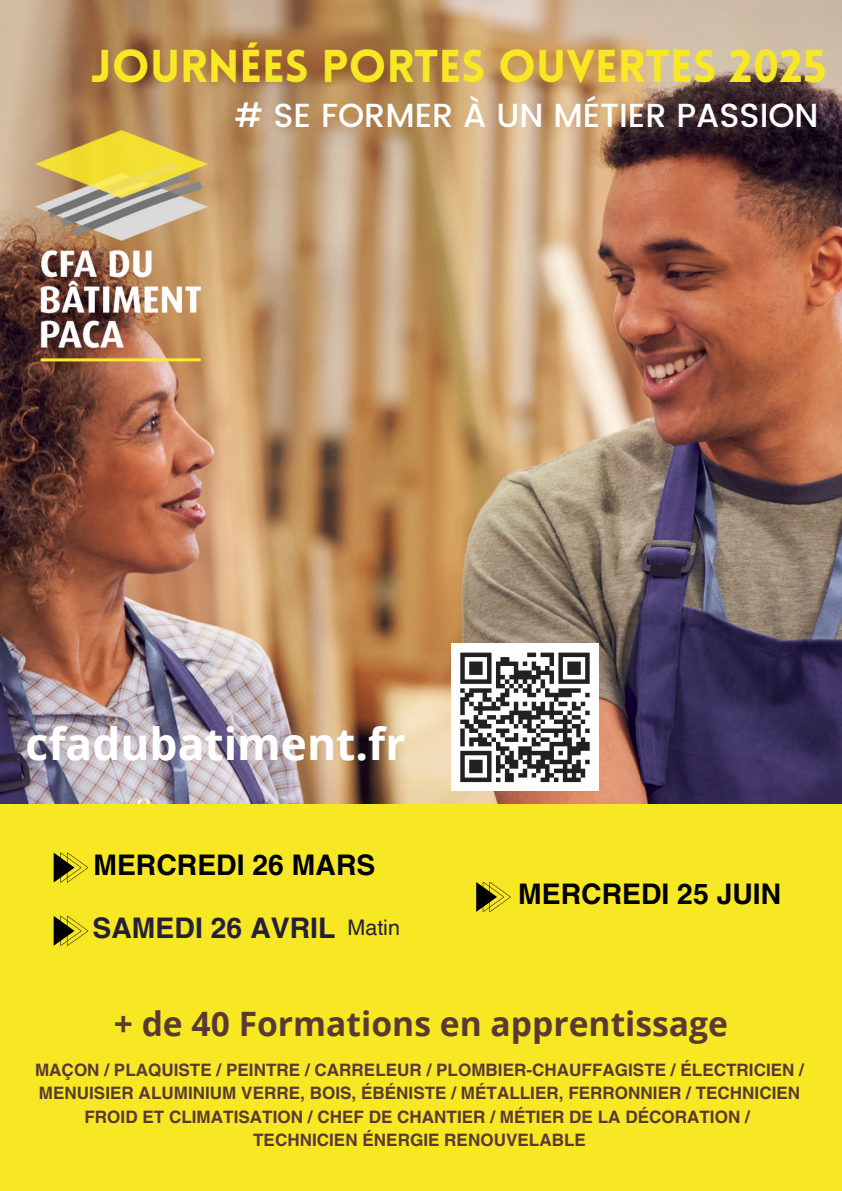
<style>
.page{position:relative;width:842px;height:1191px;background:#fff}
.page>*{position:absolute;margin:0;border:0;box-sizing:border-box;transform-origin:0 0}
.t1{font:900 45px "Lovelo";color:#f8e823}
.t2{font:700 44.4px "Open Sans";color:#fff}
.t3{font:700 33.6px "Open Sans";color:#593a33}
.t4{font:500 33.3px "Poppins";color:#fff}
.t5{font:700 28.4px "Helvetica LT Pro";color:#000}
.t6{font:700 28.4px "Helvetica LT Pro";color:#252039}
.t7{font:700 17.1px/23.5px "Helvetica LT Pro";color:#593a33;text-align:center}
.s1{font-weight:400;font-size:21.5px}
</style>
<div class="page">
<img style="left:0;top:0;width:842px;height:803px">
<img style="left:22px;top:118px;width:199px;height:254px">
<div style="left:0;top:803px;width:842px;height:387px;background:#f8e823"></div>
<div style="left:451px;top:643px;width:148px;height:147px;background:#fff"></div>
<svg style="left:460px;top:652px;width:130px;height:131px"></svg>
<svg style="left:54px;top:852px;width:34px;height:30px"></svg>
<svg style="left:54px;top:915px;width:34px;height:30px"></svg>
<svg style="left:476px;top:882px;width:35px;height:29px"></svg>
<h1 class="t1" style="left:91px;top:38px;width:737px">JOURNÉES PORTES OUVERTES 2025</h1>
<h3 class="t4" style="left:234px;top:91px;width:586px"># SE FORMER À UN MÉTIER PASSION</h3>
<h2 class="t2" style="left:26px;top:712px;width:381px">cfadubatiment.fr</h2>
<h3 class="t5" style="left:93px;top:847px;width:283px">MERCREDI 26 MARS</h3>
<h3 class="t6" style="left:93px;top:910px;width:309px">SAMEDI 26 AVRIL <span class="s1">Matin</span></h3>
<h3 class="t5" style="left:518px;top:876px;width:265px">MERCREDI 25 JUIN</h3>
<h3 class="t3" style="left:114px;top:999px;width:616px">+ de 40 Formations en apprentissage</h3>
<p class="t7" style="left:35px;top:1057px;width:770px">MAÇON / PLAQUISTE / PEINTRE / CARRELEUR / PLOMBIER-CHAUFFAGISTE / ÉLECTRICIEN / MENUISIER ALUMINIUM VERRE, BOIS, ÉBÉNISTE / MÉTALLIER, FERRONNIER / TECHNICIEN FROID ET CLIMATISATION / CHEF DE CHANTIER / MÉTIER DE LA DÉCORATION / TECHNICIEN ÉNERGIE RENOUVELABLE</p>
</div>
